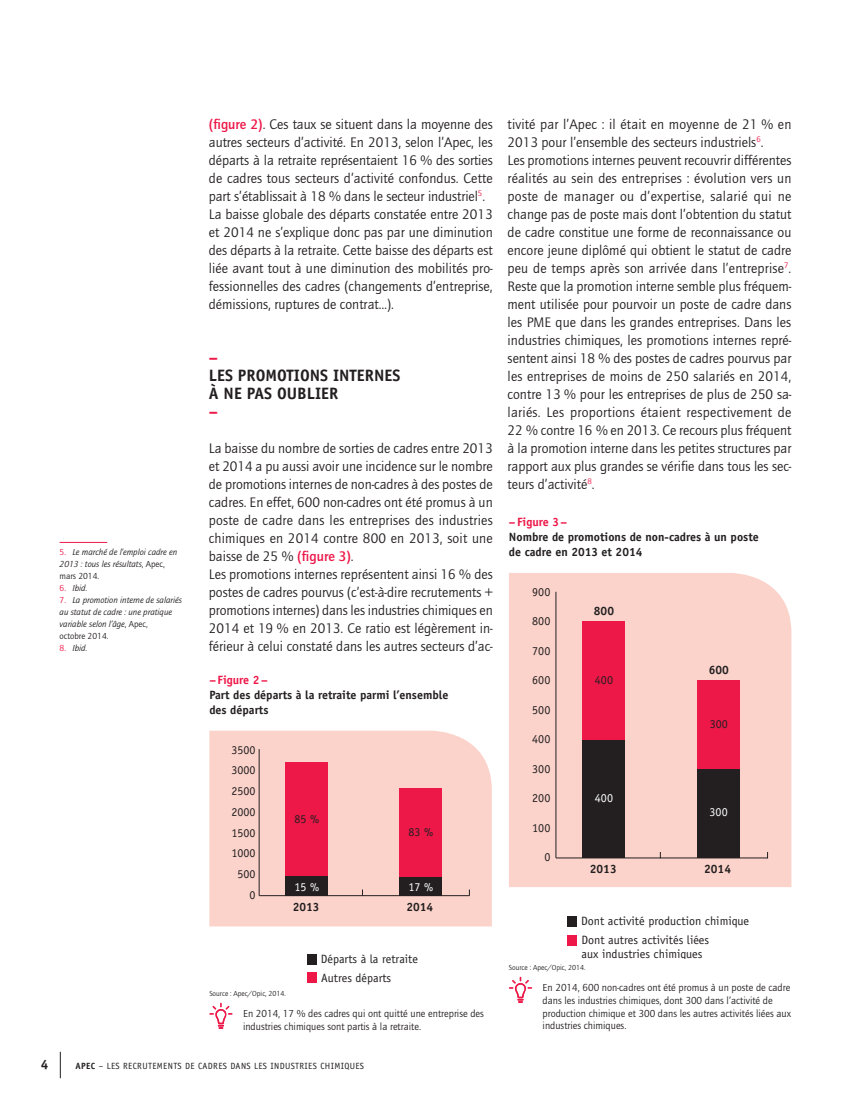
<style>
.page{position:relative;width:851px;height:1106px;background:#fff}
.page>*{position:absolute;margin:0;border:0;box-sizing:border-box;transform-origin:0 0}
.t1{font:700 16.5px/18px "Officina Sans";color:#231f20}
.t2{font:700 16.5px "Officina Sans";color:#ed1748}
.t3{font:14.25px/18px "Quay Itc T Book";color:#231f20}
.t4{font:700 13.5px "Officina Sans";color:#231f20}
.t5{font:12.15px/14.5px "Officina Sans";color:#231f20}
.t6{font:700 12.15px "Officina Sans";color:#231f20}
.t7{font:12.15px "Officina Sans";color:#fff}
.t8{font:700 12px/15px "Officina Sans";color:#231f20}
.t9{font:12px/20.9px "Officina Sans";color:#231f20;text-align:right}
.t10{font:700 12px "Officina Sans";color:#ed1748}
.t11{font:12px "Officina Sans";color:#fff}
.t12{font:10.5px/12.8px "Quay Itc T Book";color:#231f20}
.t13{font:italic 9px/12px "Quay Itc T Book";color:#231f20}
.t14{font:9px "Officina Sans";letter-spacing:.04em;color:#231f20}
.t15{font:7.5px "Quay Itc T Book";color:#231f20}
.s1{font-style:normal;color:#ed1748}
.s2{font-style:normal}
.s3{font-family:"Quay Itc T";font-weight:700;color:#ed1748}
.s4{font-weight:700}
</style>
<div class="page">
<svg style="left:60px;top:1051px;width:1px;height:27px"></svg>
<svg style="left:209px;top:1002px;width:23px;height:26px"></svg>
<div style="left:209px;top:730px;width:283px;height:196px;background:#fbd3cb"></div>
<hr style="left:259px;top:895px;width:210px;height:1px;background:#231f20">
<div style="left:307px;top:972px;width:9px;height:11px;background:#ed1748"></div>
<div style="left:307px;top:953px;width:9px;height:11px;background:#231f20"></div>
<div style="left:399px;top:876px;width:43px;height:19px;background:#231f20"></div>
<div style="left:285px;top:876px;width:43px;height:19px;background:#231f20"></div>
<div style="left:399px;top:788px;width:43px;height:88px;background:#ed1748"></div>
<div style="left:285px;top:762px;width:43px;height:114px;background:#ed1748"></div>
<hr style="left:259px;top:749px;width:1px;height:146px;background:#231f20">
<svg style="left:509px;top:976px;width:23px;height:26px"></svg>
<div style="left:509px;top:573px;width:282px;height:314px;background:#fbd3cb"></div>
<div style="left:697px;top:768px;width:43px;height:90px;background:#231f20"></div>
<div style="left:582px;top:739px;width:43px;height:119px;background:#231f20"></div>
<div style="left:697px;top:680px;width:43px;height:88px;background:#ed1748"></div>
<div style="left:582px;top:621px;width:43px;height:118px;background:#ed1748"></div>
<hr style="left:556px;top:857px;width:211px;height:1px;background:#231f20">
<div style="left:567px;top:935px;width:9px;height:10px;background:#ed1748"></div>
<div style="left:567px;top:916px;width:9px;height:11px;background:#231f20"></div>
<hr style="left:555px;top:592px;width:1px;height:266px;background:#231f20">
<hr style="left:60px;top:542px;width:47px;height:1px;background:#ed1748">
<p class="t13" style="left:60px;top:546px;width:119px"><span class="s1">5.</span> Le marché de l’emploi cadre en<br>2013 : tous les résultats<span class="s2">, Apec, mars 2014.</span></p>
<p class="t13" style="left:60px;top:582px;width:29px"><span class="s1">6.</span> Ibid.</p>
<p class="t13" style="left:60px;top:594px;width:124px"><span class="s1">7.</span> La promotion interne de salariés au statut de cadre : une pratique variable selon l’âge<span class="s2">, Apec,<br>octobre 2014.</span></p>
<p class="t13" style="left:60px;top:642px;width:29px"><span class="s1">8.</span> Ibid.</p>
<p class="t3" style="left:209px;top:115px;width:285px"><span class="s3">(figure 2)</span>. Ces taux se situent dans la moyenne des autres secteurs d’activité. En 2013, selon l’Apec, les départs à la retraite représentaient 16 % des sorties de cadres tous secteurs d’activité confondus. Cette part s’établissait à 18 % dans le secteur industriel<sup>5</sup>.<br>La baisse globale des départs constatée entre 2013 et 2014 ne s’explique donc pas par une diminution des départs à la retraite. Cette baisse des départs est liée avant tout à une diminution des mobilités pro&shy;fessionnelles des cadres (changements d’entreprise, démissions, ruptures de contrat…).</p>
<p class="t2" style="left:209px;top:351px;width:11px">–</p>
<p class="t1" style="left:209px;top:367px;width:193px">LES PROMOTIONS INTERNES<br>À NE PAS OUBLIER</p>
<p class="t2" style="left:209px;top:405px;width:11px">–</p>
<p class="t3" style="left:209px;top:439px;width:285px">La baisse du nombre de sorties de cadres entre 2013 et 2014 a pu aussi avoir une incidence sur le nombre de promotions internes de non- cadres à des postes de cadres. En effet, 600 non- cadres ont été promus à un poste de cadre dans les entreprises des industries chimiques en 2014 contre 800 en 2013, soit une baisse de 25 % <span class="s3">(figure 3)</span>.<br>Les promotions internes représentent ainsi 16 % des postes de cadres pourvus (c’est- à- dire recrutements + promotions internes) dans les industries chimiques en 2014 et 19 % en 2013. Ce ratio est légèrement in&shy;férieur à celui constaté dans les autres secteurs d’ac-</p>
<p class="t10" style="left:209px;top:675px;width:60px">– Figure 2 –</p>
<p class="t8" style="left:209px;top:688px;width:240px">Part des départs à la retraite parmi l’ensemble des départs</p>
<p class="t9" style="left:231px;top:740px;width:26px">3500<br>3000<br>2500<br>2000<br>1500<br>1000<br>500<br>0</p>
<p class="t9" style="left:294px;top:809px;width:26px">85 %</p>
<p class="t9" style="left:408px;top:822px;width:26px">83 %</p>
<p class="t11" style="left:294px;top:881px;width:26px">15 %</p>
<p class="t11" style="left:408px;top:882px;width:26px">17 %</p>
<p class="t8" style="left:293px;top:900px;width:28px">2013</p>
<p class="t8" style="left:406px;top:900px;width:28px">2014</p>
<p class="t15" style="left:209px;top:990px;width:78px">Source : Apec/Opic, 2014.</p>
<p class="t9" style="left:321px;top:949px;width:99px">Départs à la retraite</p>
<p class="t9" style="left:321px;top:968px;width:72px">Autres départs</p>
<p class="t12" style="left:243px;top:1007px;width:242px">En 2014, 17 % des cadres qui ont quitté une entreprise des industries chimiques sont partis à la retraite.</p>
<p class="t4" style="left:41px;top:1059px;width:9px">4</p>
<p class="t14" style="left:76px;top:1062px;width:290px"><span class="s4">APEC</span> – LES RECRUTEMENTS DE CADRES DANS LES INDUSTRIES CHIMIQUES</p>
<p class="t3" style="left:507px;top:115px;width:285px">tivité par l’Apec : il était en moyenne de 21 % en 2013 pour l’ensemble des secteurs industriels<sup>6</sup>.<br>Les promotions internes peuvent recouvrir différentes réalités au sein des entreprises : évolution vers un poste de manager ou d’expertise, salarié qui ne change pas de poste mais dont l’obtention du statut de cadre constitue une forme de reconnaissance ou encore jeune diplômé qui obtient le statut de cadre peu de temps après son arrivée dans l’entreprise<sup>7</sup>.<br>Reste que la promotion interne semble plus fréquem&shy;ment utilisée pour pourvoir un poste de cadre dans les PME que dans les grandes entreprises. Dans les industries chimiques, les promotions internes repré&shy;sentent ainsi 18 % des postes de cadres pourvus par les entreprises de moins de 250 salariés en 2014, contre 13 % pour les entreprises de plus de 250 sa&shy;lariés. Les proportions étaient respectivement de 22 % contre 16 % en 2013. Ce recours plus fréquent à la promotion interne dans les petites structures par rapport aux plus grandes se vérifie dans tous les sec&shy;teurs d’activité<sup>8</sup>.</p>
<p class="t10" style="left:509px;top:517px;width:60px">– Figure 3 –</p>
<p class="t8" style="left:509px;top:530px;width:251px">Nombre de promotions de non- cadres à un poste de cadre en 2013 et 2014</p>
<p class="t5" style="left:532px;top:585px;width:20px">900</p>
<p class="t5" style="left:532px;top:615px;width:20px">800</p>
<p class="t5" style="left:532px;top:644px;width:20px">700</p>
<p class="t5" style="left:532px;top:674px;width:20px">600</p>
<p class="t5" style="left:532px;top:703px;width:20px">500</p>
<p class="t5" style="left:532px;top:733px;width:20px">400</p>
<p class="t5" style="left:532px;top:762px;width:20px">300</p>
<p class="t5" style="left:532px;top:792px;width:20px">200</p>
<p class="t5" style="left:532px;top:821px;width:20px">100</p>
<p class="t5" style="left:544px;top:851px;width:8px">0</p>
<p class="t6" style="left:593px;top:606px;width:22px">800</p>
<p class="t5" style="left:595px;top:673px;width:20px">400</p>
<p class="t7" style="left:595px;top:793px;width:20px">400</p>
<p class="t6" style="left:708px;top:665px;width:22px">600</p>
<p class="t5" style="left:709px;top:717px;width:20px">300</p>
<p class="t7" style="left:709px;top:807px;width:20px">300</p>
<p class="t6" style="left:589px;top:864px;width:28px">2013</p>
<p class="t6" style="left:704px;top:864px;width:28px">2014</p>
<p class="t5" style="left:581px;top:914px;width:169px">Dont activité production chimique</p>
<p class="t5" style="left:581px;top:933px;width:129px">Dont autres activités liées aux industries chimiques</p>
<p class="t15" style="left:509px;top:964px;width:78px">Source : Apec/Opic, 2014.</p>
<p class="t12" style="left:542px;top:981px;width:250px">En 2014, 600 non- cadres ont été promus à un poste de cadre dans les industries chimiques, dont 300 dans l’activité de production chimique et 300 dans les autres activités liées aux industries chimiques.</p>
</div>
